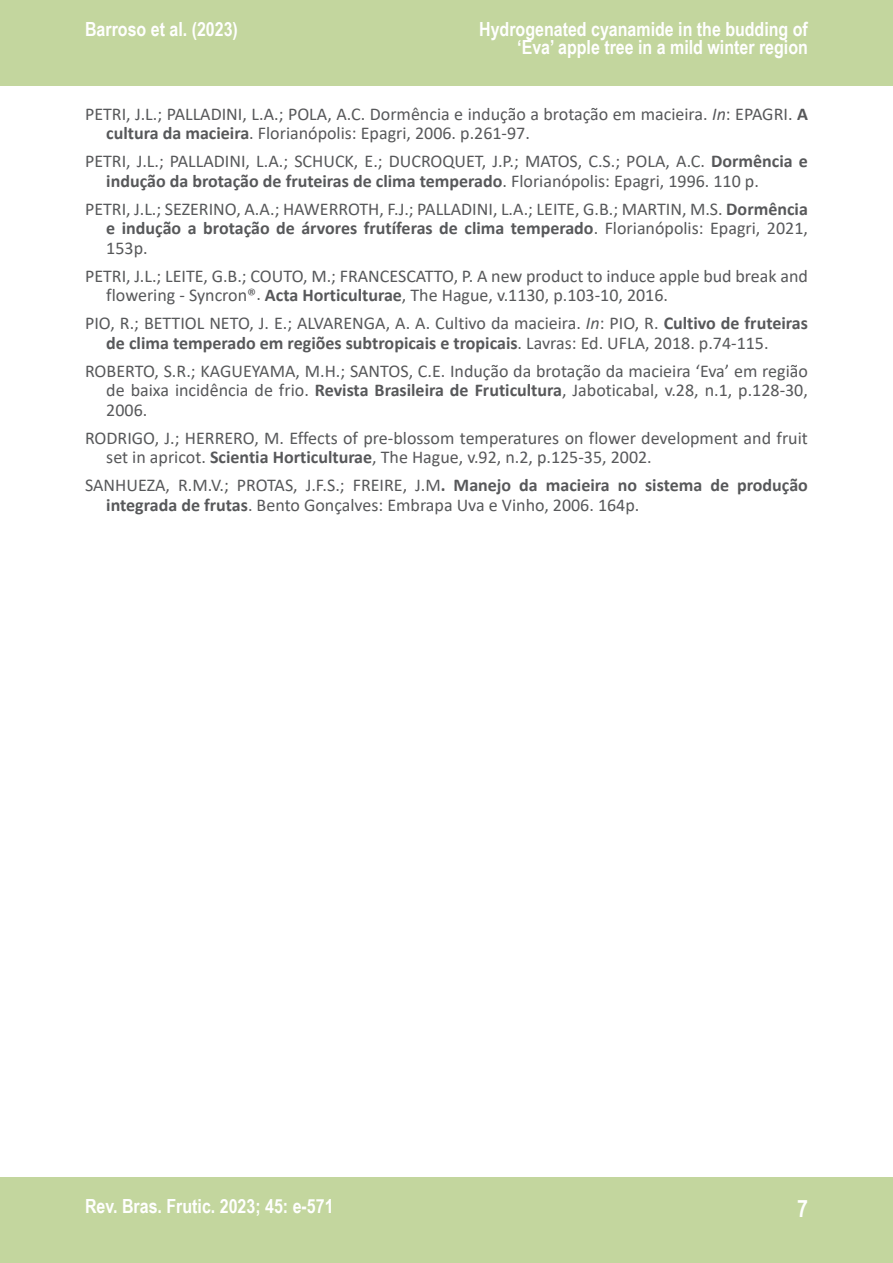
<style>
.page{position:relative;width:893px;height:1263px;background:#fff}
.page>*{position:absolute;margin:0;border:0;box-sizing:border-box;transform-origin:0 0}
.t1{font:700 24px "Arial Narrow";color:#fff}
.t2{font:700 19.5px/18px "Arial Narrow";color:#fff;text-align:right}
.Referências{font:18px/19.5px "Calibri";color:#57585a}
.s1{font-style:italic}
.s2{font-weight:700}
</style>
<div class="page">
<div style="left:0;top:0;width:893px;height:85px;background:#c3d69e"></div>
<div style="left:0;top:1178px;width:893px;height:85px;background:#c3d69e"></div>
<p class="t2" style="left:85px;top:19px;width:154px">Barroso et al. (2023)</p>
<p class="t2" style="left:479px;top:19px;width:330px">Hydrogenated cyanamide in the budding of ‘Eva’ apple tree in a mild winter region</p>
<p class="Referências" style="left:106px;top:104px;width:703px;text-indent:-21px">PETRI, J.L.; PALLADINI, L.A.; POLA, A.C. Dormência e indução a brotação em macieira. <span class="s1">In</span>: EPAGRI. <span class="s2">A cultura da macieira</span>. Florianópolis: Epagri, 2006. p.261-97.</p>
<p class="Referências" style="left:106px;top:151px;width:703px;text-indent:-21px">PETRI, J.L.; PALLADINI, L.A.; SCHUCK, E.; DUCROQUET, J.P.; MATOS, C.S.; POLA, A.C. <span class="s2">Dormência e indução da brotação de fruteiras de clima temperado</span>. Florianópolis: Epagri, 1996. 110 p.</p>
<p class="Referências" style="left:106px;top:199px;width:703px;text-align:justify;text-indent:-21px">PETRI, J.L.; SEZERINO, A.A.; HAWERROTH, F.J.; PALLADINI, L.A.; LEITE, G.B.; MARTIN, M.S. <span class="s2">Dormência e indução a brotação de árvores frutíferas de clima temperado</span>. Florianópolis: Epagri, 2021, 153p.</p>
<p class="Referências" style="left:106px;top:266px;width:703px;text-indent:-21px">PETRI, J.L.; LEITE, G.B.; COUTO, M.; FRANCESCATTO, P. A new product to induce apple bud break and flowering - Syncron®. <span class="s2">Acta Horticulturae</span>, The Hague, v.1130, p.103-10, 2016.</p>
<p class="Referências" style="left:106px;top:313px;width:703px;text-indent:-21px">PIO, R.; BETTIOL NETO, J. E.; ALVARENGA, A. A. Cultivo da macieira. <span class="s1">In</span>: PIO, R. <span class="s2">Cultivo de fruteiras de clima temperado em regiões subtropicais e tropicais</span>. Lavras: Ed. UFLA, 2018. p.74-115.</p>
<p class="Referências" style="left:106px;top:361px;width:703px;text-align:justify;text-indent:-21px">ROBERTO, S.R.; KAGUEYAMA, M.H.; SANTOS, C.E. Indução da brotação da macieira ‘Eva’ em região de baixa incidência de frio. <span class="s2">Revista Brasileira de Fruticultura</span>, Jaboticabal, v.28, n.1, p.128-30, 2006.</p>
<p class="Referências" style="left:106px;top:428px;width:703px;text-indent:-21px">RODRIGO, J.; HERRERO, M. Effects of pre-blossom temperatures on flower development and fruit set in apricot. <span class="s2">Scientia Horticulturae</span>, The Hague, v.92, n.2, p.125-35, 2002.</p>
<p class="Referências" style="left:106px;top:475px;width:703px;text-indent:-21px">SANHUEZA, R.M.V.; PROTAS, J.F.S.; FREIRE, J.M<span class="s2">. Manejo da macieira no sistema de produção integrada de frutas</span>. Bento Gonçalves: Embrapa Uva e Vinho, 2006. 164p.</p>
<p class="t2" style="left:85px;top:1196px;width:250px">Rev. Bras. Frutic. 2023; 45: e-571</p>
<h1 class="t1" style="left:797px;top:1190px;width:12px">7</h1>
</div>
